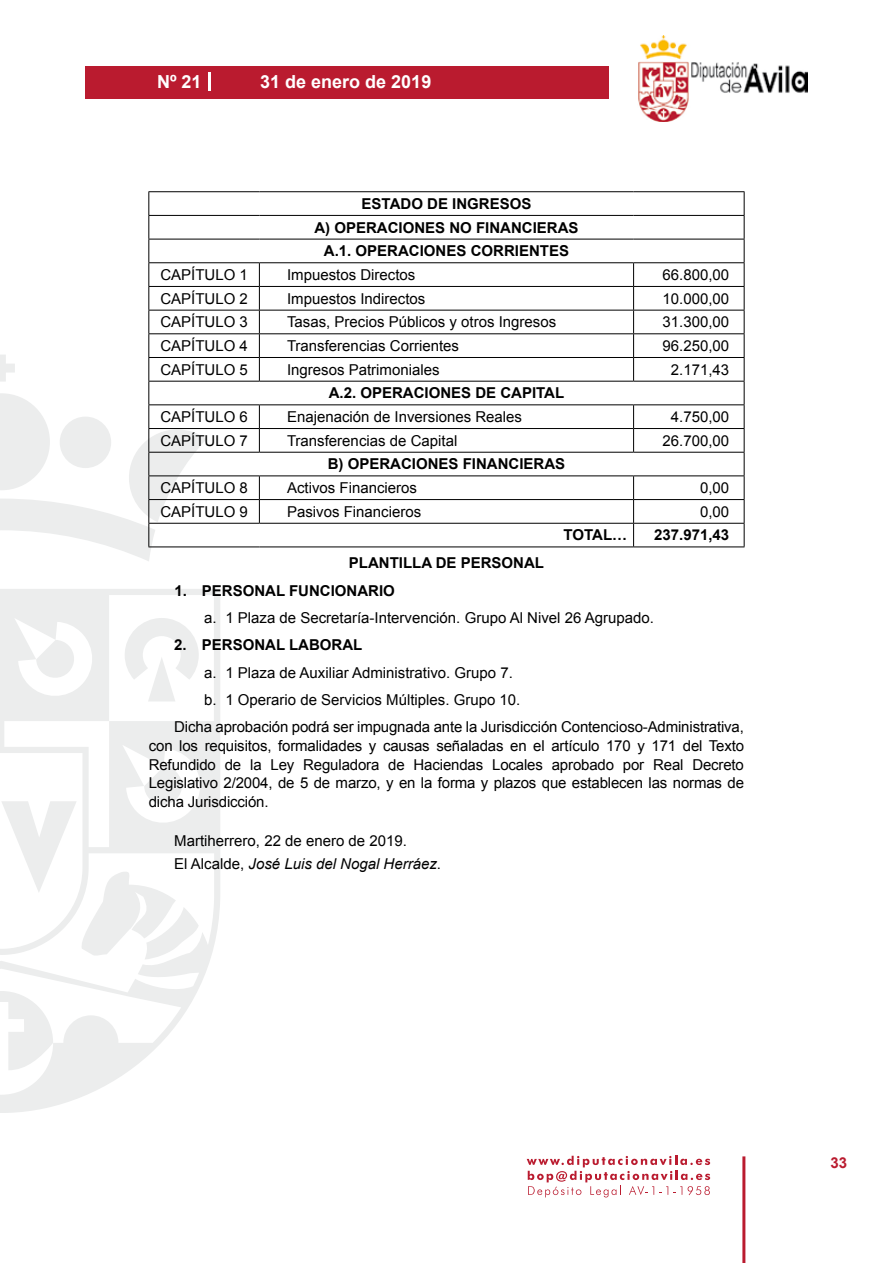
<style>
.page{position:relative;width:893px;height:1263px;background:#fff}
.page>*{position:absolute;margin:0;border:0;box-sizing:border-box;transform-origin:0 0}
.t1{font:700 18px "Arial";color:#fff}
.t2{font:15px/18.8px "Arial";color:#000;text-align:justify}
.t3{font:700 15px/23.7px "Arial";color:#000;text-align:center}
.t4{font:700 15px "Arial";color:#ba1b2f}
.s1{font-style:italic}
</style>
<div class="page">
<svg style="left:527px;top:1156px;width:183px;height:41px"></svg>
<div style="left:85px;top:66px;width:523px;height:33px;background:#ba1b2f"></div>
<img style="left:638px;top:36px;width:170px;height:86px">
<hr style="left:742px;top:1156px;width:3px;height:107px;background:#ba1b2f">
<svg style="left:208px;top:72px;width:2px;height:18px"></svg>
<svg style="left:0;top:589px;width:220px;height:524px"></svg>
<svg style="left:36px;top:640px;width:40px;height:40px"></svg>
<svg style="left:125px;top:618px;width:74px;height:83px"></svg>
<svg style="left:0;top:991px;width:53px;height:79px"></svg>
<svg style="left:1px;top:767px;width:198px;height:192px"></svg>
<hr style="left:148px;top:191px;width:111px;height:1px;background:#000">
<hr style="left:259px;top:191px;width:375px;height:1px;background:#000">
<hr style="left:634px;top:191px;width:110px;height:1px;background:#000">
<hr style="left:148px;top:215px;width:111px;height:1px;background:#000">
<hr style="left:259px;top:215px;width:375px;height:1px;background:#000">
<hr style="left:634px;top:215px;width:110px;height:1px;background:#000">
<hr style="left:148px;top:239px;width:111px;height:1px;background:#000">
<hr style="left:259px;top:239px;width:375px;height:1px;background:#000">
<hr style="left:634px;top:239px;width:110px;height:1px;background:#000">
<hr style="left:148px;top:262px;width:111px;height:1px;background:#000">
<hr style="left:259px;top:262px;width:375px;height:1px;background:#000">
<hr style="left:634px;top:262px;width:110px;height:1px;background:#000">
<hr style="left:148px;top:286px;width:111px;height:1px;background:#000">
<hr style="left:259px;top:286px;width:375px;height:1px;background:#000">
<hr style="left:634px;top:286px;width:110px;height:1px;background:#000">
<hr style="left:148px;top:310px;width:111px;height:1px;background:#000">
<hr style="left:259px;top:310px;width:375px;height:1px;background:#000">
<hr style="left:634px;top:310px;width:110px;height:1px;background:#000">
<hr style="left:148px;top:333px;width:111px;height:1px;background:#000">
<hr style="left:259px;top:333px;width:375px;height:1px;background:#000">
<hr style="left:634px;top:333px;width:110px;height:1px;background:#000">
<hr style="left:148px;top:357px;width:111px;height:1px;background:#000">
<hr style="left:259px;top:357px;width:375px;height:1px;background:#000">
<svg style="left:259px;top:263px;width:1px;height:118px"></svg>
<hr style="left:634px;top:357px;width:110px;height:1px;background:#000">
<svg style="left:633px;top:263px;width:1px;height:118px"></svg>
<hr style="left:148px;top:381px;width:111px;height:1px;background:#000">
<hr style="left:259px;top:381px;width:375px;height:1px;background:#000">
<hr style="left:634px;top:381px;width:110px;height:1px;background:#000">
<hr style="left:148px;top:404px;width:111px;height:1px;background:#000">
<hr style="left:259px;top:404px;width:375px;height:1px;background:#000">
<hr style="left:634px;top:404px;width:110px;height:1px;background:#000">
<hr style="left:148px;top:428px;width:111px;height:1px;background:#000">
<hr style="left:259px;top:428px;width:375px;height:1px;background:#000">
<svg style="left:259px;top:405px;width:1px;height:47px"></svg>
<hr style="left:634px;top:428px;width:110px;height:1px;background:#000">
<svg style="left:633px;top:405px;width:1px;height:47px"></svg>
<hr style="left:148px;top:452px;width:111px;height:1px;background:#000">
<hr style="left:259px;top:452px;width:375px;height:1px;background:#000">
<hr style="left:634px;top:452px;width:110px;height:1px;background:#000">
<hr style="left:148px;top:475px;width:111px;height:1px;background:#000">
<hr style="left:259px;top:475px;width:375px;height:1px;background:#000">
<hr style="left:634px;top:475px;width:110px;height:1px;background:#000">
<hr style="left:148px;top:499px;width:111px;height:1px;background:#000">
<hr style="left:259px;top:499px;width:375px;height:1px;background:#000">
<svg style="left:259px;top:476px;width:1px;height:47px"></svg>
<hr style="left:634px;top:499px;width:110px;height:1px;background:#000">
<hr style="left:148px;top:523px;width:111px;height:1px;background:#000">
<svg style="left:0;top:192px;width:207px;height:369px"></svg>
<hr style="left:259px;top:523px;width:375px;height:1px;background:#000">
<hr style="left:634px;top:523px;width:110px;height:1px;background:#000">
<svg style="left:633px;top:476px;width:1px;height:70px"></svg>
<svg style="left:744px;top:192px;width:1px;height:354px"></svg>
<hr style="left:148px;top:546px;width:111px;height:1px;background:#000">
<hr style="left:259px;top:546px;width:375px;height:1px;background:#000">
<hr style="left:634px;top:546px;width:110px;height:1px;background:#000">
<p class="t1" style="left:157px;top:69px;width:46px">Nº 21</p>
<p class="t1" style="left:260px;top:69px;width:173px">31 de enero de 2019</p>
<p class="t3" style="left:314px;top:192px;width:266px">ESTADO DE INGRESOS<br>A) OPERACIONES NO FINANCIERAS<br>A.1. OPERACIONES CORRIENTES</p>
<p class="t2" style="left:160px;top:266px;width:89px">CAPÍTULO 1</p>
<p class="t2" style="left:287px;top:266px;width:130px">Impuestos Directos</p>
<p class="t2" style="left:662px;top:266px;width:68px">66.800,00</p>
<p class="t2" style="left:160px;top:289px;width:89px">CAPÍTULO 2</p>
<p class="t2" style="left:287px;top:289px;width:140px">Impuestos Indirectos</p>
<p class="t2" style="left:662px;top:289px;width:68px">10.000,00</p>
<p class="t2" style="left:160px;top:313px;width:89px">CAPÍTULO 3</p>
<p class="t2" style="left:287px;top:313px;width:271px">Tasas, Precios Públicos y otros Ingresos</p>
<p class="t2" style="left:662px;top:313px;width:68px">31.300,00</p>
<p class="t2" style="left:160px;top:337px;width:89px">CAPÍTULO 4</p>
<p class="t2" style="left:287px;top:337px;width:173px">Transferencias Corrientes</p>
<p class="t2" style="left:662px;top:337px;width:68px">96.250,00</p>
<p class="t2" style="left:160px;top:360px;width:89px">CAPÍTULO 5</p>
<p class="t2" style="left:287px;top:360px;width:154px">Ingresos Patrimoniales</p>
<p class="t2" style="left:671px;top:360px;width:60px">2.171,43</p>
<p class="t3" style="left:329px;top:382px;width:237px">A.2. OPERACIONES DE CAPITAL</p>
<p class="t2" style="left:160px;top:408px;width:89px">CAPÍTULO 6</p>
<p class="t2" style="left:287px;top:408px;width:237px">Enajenación de Inversiones Reales</p>
<p class="t2" style="left:671px;top:408px;width:60px">4.750,00</p>
<p class="t2" style="left:160px;top:431px;width:89px">CAPÍTULO 7</p>
<p class="t2" style="left:287px;top:431px;width:172px">Transferencias de Capital</p>
<p class="t2" style="left:662px;top:431px;width:68px">26.700,00</p>
<p class="t3" style="left:328px;top:453px;width:239px">B) OPERACIONES FINANCIERAS</p>
<p class="t2" style="left:160px;top:479px;width:89px">CAPÍTULO 8</p>
<p class="t2" style="left:287px;top:479px;width:132px">Activos Financieros</p>
<p class="t2" style="left:700px;top:479px;width:31px">0,00</p>
<p class="t2" style="left:160px;top:502px;width:89px">CAPÍTULO 9</p>
<p class="t2" style="left:287px;top:502px;width:136px">Pasivos Financieros</p>
<p class="t2" style="left:700px;top:502px;width:31px">0,00</p>
<p class="t3" style="left:564px;top:524px;width:65px">TOTAL…</p>
<p class="t3" style="left:654px;top:524px;width:77px">237.971,43</p>
<p class="t3" style="left:349px;top:552px;width:197px">PLANTILLA DE PERSONAL</p>
<p class="t3" style="left:174px;top:579px;width:222px">1. PERSONAL FUNCIONARIO</p>
<p class="t2" style="left:204px;top:608px;width:451px">a. 1 Plaza de Secretaría-Intervención. Grupo Al Nivel 26 Agrupado.</p>
<p class="t3" style="left:174px;top:633px;width:190px">2. PERSONAL LABORAL</p>
<p class="t2" style="left:204px;top:663px;width:310px">a. 1 Plaza de Auxiliar Administrativo. Grupo 7.</p>
<p class="t2" style="left:204px;top:690px;width:318px">b. 1 Operario de Servicios Múltiples. Grupo 10.</p>
<p class="t2" style="left:174px;top:717px;width:571px">Dicha aprobación podrá ser impugnada ante la Jurisdicción Contencioso-Administrativa,</p>
<p class="t2" style="left:149px;top:736px;width:597px">con los requisitos, formalidades y causas señaladas en el artículo 170 y 171 del Texto Refundido de la Ley Reguladora de Haciendas Locales aprobado por Real Decreto Legislativo 2/2004, de 5 de marzo, y en la forma y plazos que establecen las normas de dicha Jurisdicción.</p>
<p class="t2" style="left:174px;top:830px;width:268px;line-height:22.2px">Martiherrero, 22 de enero de 2019.<br>El Alcalde, <span class="s1">José Luis del Nogal Herráez</span>.</p>
<p class="t4" style="left:831px;top:1153px;width:18px">33</p>
</div>
